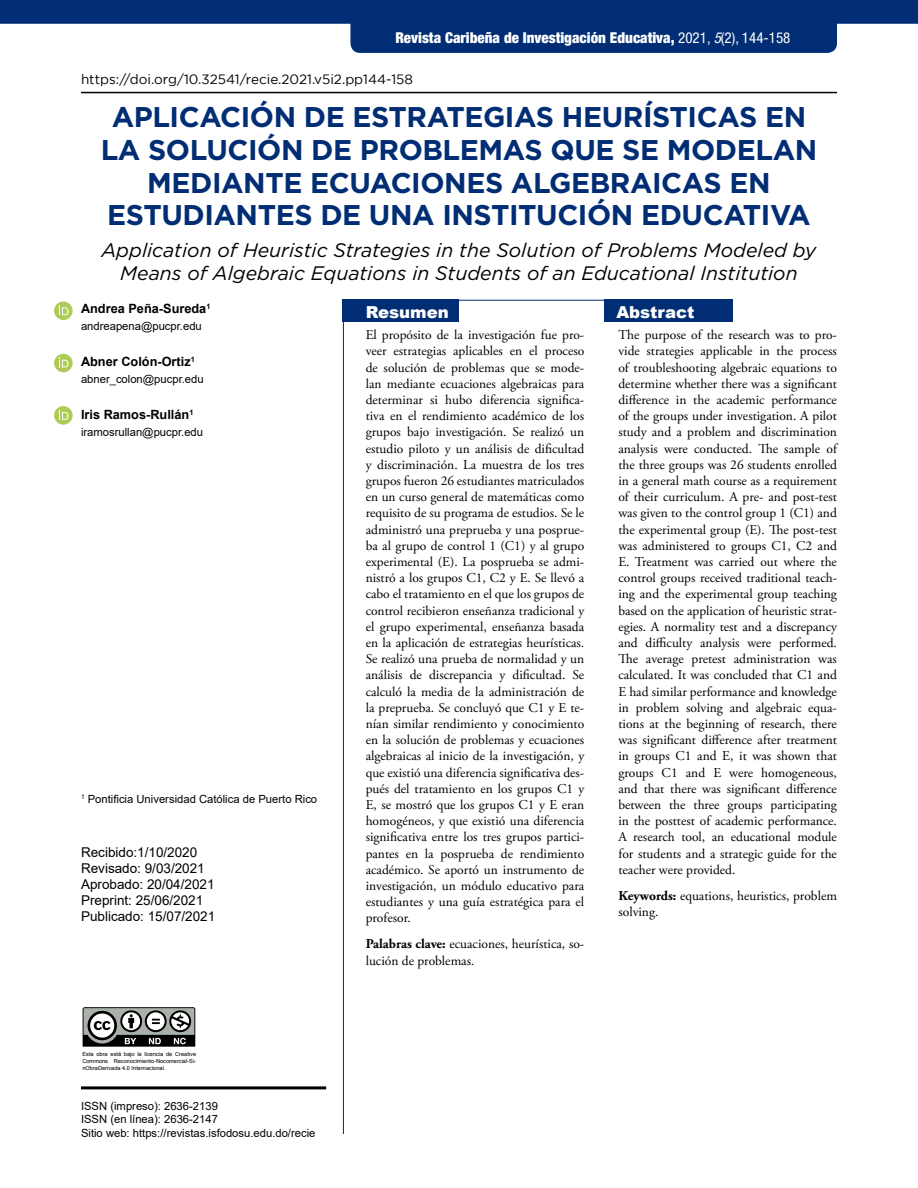
<style>
.page{position:relative;width:918px;height:1188px;background:#fff}
.page>*{position:absolute;margin:0;border:0;box-sizing:border-box;transform-origin:0 0}
.t1{font:700 28.5px/32.7px "Gotham";letter-spacing:-.015em;color:#002d74;text-align:center}
.t2{font:italic 19.5px/23.4px "Gotham";color:#000;text-align:center}
.t3{font:900 16.5px "Arial";color:#fff}
.t4{font:900 condensed 15px "Helvetica Neue LT Std";color:#fff}
.t5{font:13.5px/16.2px "Adobe Garamond Pro";color:#000;text-align:justify}
.t6{font:13.5px/16.2px "Arial";color:#000}
.t7{font:13.5px "Gotham";color:#000}
.t8{font:700 12.75px "Arial";color:#000}
.t9{font:11.25px/13.5px "Arial";color:#000}
.t10{font:5.7px/6.8px "Arial";color:#000;text-align:justify}
.s1{font-weight:400}
.s2{font-weight:400;font-style:italic}
.s3{font-weight:700}
</style>
<div class="page">
<svg style="left:0;top:0;width:918px;height:53px;fill:#002d74"></svg>
<hr style="left:81px;top:92px;width:756px;height:1px;background:#000">
<div style="left:343px;top:299px;width:116px;height:23px;background:#002d74"></div>
<div style="left:605px;top:299px;width:128px;height:23px;background:#002d74"></div>
<svg style="left:54px;top:301px;width:19px;height:19px"></svg>
<svg style="left:59px;top:305px;width:9px;height:10px"></svg>
<svg style="left:54px;top:354px;width:19px;height:18px"></svg>
<svg style="left:59px;top:358px;width:9px;height:9px"></svg>
<div style="left:54px;top:406px;width:19px;height:19px;background:#b0ca59;border-radius:50%"></div>
<svg style="left:59px;top:410px;width:9px;height:10px"></svg>
<svg style="left:83px;top:1007px;width:112px;height:40px"></svg>
<hr style="left:81px;top:1086px;width:245px;height:3px;background:#000">
<p class="t4" style="left:395px;top:29px;width:397px">Revista Caribeña de Investigación Educativa, <span class="s1">2021,</span> <span class="s2">5</span><span class="s1">(2), 144-158</span></p>
<p class="t7" style="left:81px;top:72px;width:333px">https://doi.org/10.32541/recie.2021.v5i2.pp144-158</p>
<h1 class="t1" style="left:101px;top:100px;width:718px">APLICACIÓN DE ESTRATEGIAS HEURÍSTICAS EN LA SOLUCIÓN DE PROBLEMAS QUE SE MODELAN MEDIANTE ECUACIONES ALGEBRAICAS EN ESTUDIANTES DE UNA INSTITUCIÓN EDUCATIVA</h1>
<h2 class="t2" style="left:101px;top:238px;width:717px">Application of Heuristic Strategies in the Solution of Problems Modeled by<br>Means of Algebraic Equations in Students of an Educational Institution</h2>
<p class="t8" style="left:81px;top:300px;width:131px">Andrea Peña-Sureda<sup>1</sup></p>
<p class="t9" style="left:81px;top:319px;width:122px">andreapena@pucpr.edu</p>
<p class="t8" style="left:81px;top:353px;width:115px">Abner Colón-Ortiz<sup>1</sup></p>
<p class="t9" style="left:81px;top:372px;width:124px">abner_colon@pucpr.edu</p>
<p class="t8" style="left:81px;top:406px;width:114px">Iris Ramos-Rullán<sup>1</sup></p>
<p class="t9" style="left:81px;top:425px;width:124px">iramosrullan@pucpr.edu</p>
<p class="t3" style="left:366px;top:300px;width:85px">Resumen</p>
<p class="t3" style="left:616px;top:300px;width:80px">Abstract</p>
<p class="t5" style="left:366px;top:327px;width:220px">El propósito de la investigación fue pro&shy;veer estrategias aplicables en el proceso de solución de problemas que se mode&shy;lan mediante ecuaciones algebraicas para determinar si hubo diferencia significa&shy;tiva en el rendimiento académico de los grupos bajo investigación. Se realizó un estudio piloto y un análisis de dificultad y discriminación. La muestra de los tres grupos fueron 26 estudiantes matriculados en un curso general de matemáticas como requisito de su programa de estudios. Se le administró una preprueba y una posprue&shy;ba al grupo de control 1 (C1) y al grupo experimental (E). La posprueba se admi&shy;nistró a los grupos C1, C2 y E. Se llevó a cabo el tratamiento en el que los grupos de control recibieron enseñanza tradicional y el grupo experimental, enseñanza basada en la aplicación de estrategias heurísticas.<br>Se realizó una prueba de normalidad y un análisis de discrepancia y dificultad. Se calculó la media de la administración de la preprueba. Se concluyó que C1 y E te&shy;nían similar rendimiento y conocimiento en la solución de problemas y ecuaciones algebraicas al inicio de la investigación, y que existió una diferencia significativa des&shy;pués del tratamiento en los grupos C1 y E, se mostró que los grupos C1 y E eran homogéneos, y que existió una diferencia significativa entre los tres grupos partici&shy;pantes en la posprueba de rendimiento académico. Se aportó un instrumento de investigación, un módulo educativo para estudiantes y una guía estratégica para el profesor.</p>
<p class="t5" style="left:366px;top:936px;width:220px"><span class="s3">Palabras clave:</span> ecuaciones, heurística, so&shy;lución de problemas.</p>
<p class="t5" style="left:618px;top:327px;width:220px">The purpose of the research was to pro&shy;vide strategies applicable in the process of troubleshooting algebraic equations to determine whether there was a significant difference in the academic performance of the groups under investigation. A pilot study and a problem and discrimination analysis were conducted. The sample of the three groups was 26 students enrolled in a general math course as a requirement of their curriculum. A pre- and post-test was given to the control group 1 (C1) and the experimental group (E). The post-test was administered to groups C1, C2 and E. Treatment was carried out where the control groups received traditional teach&shy;ing and the experimental group teaching based on the application of heuristic strat&shy;egies. A normality test and a discrepancy and difficulty analysis were performed.<br>The average pretest administration was calculated. It was concluded that C1 and E had similar performance and knowledge in problem solving and algebraic equa&shy;tions at the beginning of research, there was significant difference after treatment in groups C1 and E, it was shown that groups C1 and E were homogeneous, and that there was significant difference between the three groups participating in the posttest of academic performance.<br>A research tool, an educational module for students and a strategic guide for the teacher were provided.</p>
<p class="t5" style="left:618px;top:888px;width:220px"><span class="s3">Keywords:</span> equations, heuristics, problem solving.</p>
<p class="t9" style="left:81px;top:792px;width:238px"><sup>1</sup> Pontificia Universidad Católica de Puerto Rico</p>
<p class="t6" style="left:81px;top:844px;width:136px">Recibido:1/10/2020<br>Revisado: 9/03/2021<br>Aprobado: 20/04/2021<br>Preprint: 25/06/2021<br>Publicado: 15/07/2021</p>
<p class="t10" style="left:82px;top:1051px;width:115px">Esta obra está bajo la licencia de Creative Commons Reconocimiento-Nocomercial-Si&shy;nObraDerivada 4.0 Internacional.</p>
<p class="t9" style="left:81px;top:1099px;width:236px">ISSN (impreso): 2636-2139<br>ISSN (en línea): 2636-2147<br>Sitio web: https://revistas.isfodosu.edu.do/recie</p>
</div>
